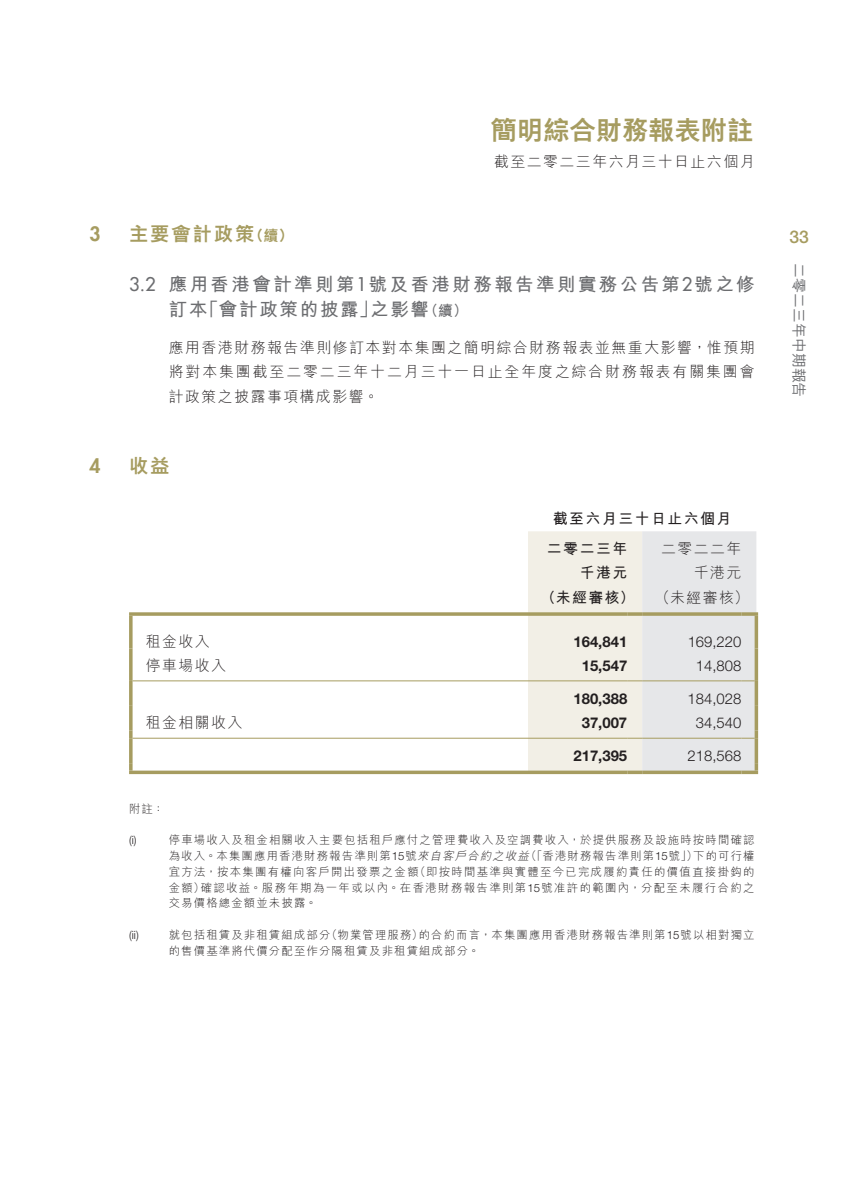
<style>
.page{position:relative;width:844px;height:1191px;background:#fff}
.page>*{position:absolute;margin:0;border:0;box-sizing:border-box;transform-origin:0 0}
.t1{font:800 26.25px "M Hei HK";color:#a69c60}
.t2{font:800 19.25px "M Hei HK";letter-spacing:.1em;color:#a69c60}
.t3{font:800 19.25px "Futura Std";color:#a69c60}
.t4{font:700 18.38px/24.5px "M Hei HK";letter-spacing:.135em;color:#6c6d70}
.t5{font:500 17.5px "Helvetica Neue LT Std";color:#a69c60}
.t6{font:300 14.88px/24.5px "M Hei HK";letter-spacing:.1em;color:#231f20;text-align:justify}
.t7{font:700 14.88px "Helvetica Neue LT Std";color:#231f20}
.t8{font:300 14.88px "Helvetica Neue LT Std";color:#231f20}
.t9{font:700 14.88px/29.4px "M Hei HK";letter-spacing:.1em;color:#231f20}
.t10{font:500 14.88px "M Hei HK";color:#6c6d70}
.t11{font:300 11.38px/15.8px "M Hei HK";letter-spacing:.1em;color:#231f20;text-align:justify}
.t12{font:300 11.38px "Helvetica Neue LT Std";color:#231f20}
.s1{font-size:14.88px}
.s2{font-family:"Futura Std";font-weight:500}
.s3{font-family:"Helvetica Neue LT Std"}
.s4{font-style:italic}
</style>
<div class="page">
<svg style="left:129px;top:612px;width:399px;height:4px;background:#b0a873"></svg>
<hr style="left:129px;top:616px;width:3px;height:32px;background:#a69c60">
<hr style="left:129px;top:648px;width:3px;height:25px;background:#a69c60">
<svg style="left:129px;top:673px;width:3px;height:8px"></svg>
<hr style="left:129px;top:681px;width:3px;height:25px;background:#a69c60">
<hr style="left:129px;top:706px;width:3px;height:24px;background:#a69c60">
<svg style="left:129px;top:730px;width:3px;height:8px"></svg>
<hr style="left:129px;top:738px;width:3px;height:25px;background:#a69c60">
<svg style="left:129px;top:763px;width:3px;height:7px"></svg>
<svg style="left:129px;top:770px;width:399px;height:4px;background:#b3aa77"></svg>
<hr style="left:528px;top:770px;width:99px;height:4px;background:#a69c60">
<hr style="left:627px;top:770px;width:15px;height:4px;background:#a69c60">
<hr style="left:642px;top:770px;width:99px;height:4px;background:#a69c60">
<hr style="left:741px;top:770px;width:17px;height:4px;background:#a69c60">
<hr style="left:132px;top:680px;width:396px;height:1px;background:#a69c60">
<hr style="left:132px;top:738px;width:396px;height:1px;background:#a69c60">
<svg style="left:528px;top:531px;width:230px;height:241px;background:#e9e8e3"></svg>
<svg style="left:528px;top:612px;width:99px;height:4px"></svg>
<svg style="left:627px;top:612px;width:15px;height:4px"></svg>
<h1 class="t1" style="left:490px;top:117px;width:264px">簡明綜合財務報表附註</h1>
<h3 class="t6" style="left:494px;top:149px;width:262px">截至二零二三年六月三十日止六個月</h3>
<h2 class="t3" style="left:89px;top:221px;width:13px">3</h2>
<h2 class="t2" style="left:129px;top:224px;width:166px">主要會計政策<span class="s1">（續）</span></h2>
<h3 class="t4" style="left:169px;top:271px;width:587px;text-indent:-40px"><span class="s2">3.2</span> 應用香港會計準則第<span class="s2">1</span>號及香港財務報告準則實務公告第<span class="s2">2</span>號之修訂本「會計政策的披露」之影響<span class="s1">（續）</span></h3>
<h3 class="t6" style="left:169px;top:335px;width:587px">應用香港財務報告準則修訂本對本集團之簡明綜合財務報表並無重大影響，惟預期將對本集團截至二零二三年十二月三十一日止全年度之綜合財務報表有關集團會計政策之披露事項構成影響。</h3>
<h2 class="t3" style="left:89px;top:454px;width:13px">4</h2>
<h2 class="t2" style="left:129px;top:456px;width:42px">收益</h2>
<h3 class="t9" style="left:546px;top:503px;width:186px;text-indent:6px">截至六月三十日止六個月二零二三年</h3>
<h3 class="t6" style="left:661px;top:536px;width:82px">二零二二年</h3>
<h3 class="t9" style="left:579px;top:557px;width:49px">千港元</h3>
<h3 class="t6" style="left:693px;top:560px;width:49px">千港元</h3>
<h3 class="t9" style="left:541px;top:581px;width:95px">（未經審核）</h3>
<h3 class="t6" style="left:655px;top:585px;width:95px">（未經審核）</h3>
<h3 class="t6" style="left:146px;top:628px;width:65px">租金收入</h3>
<h3 class="t7" style="left:573px;top:632px;width:55px">164,841</h3>
<h3 class="t8" style="left:687px;top:632px;width:55px">169,220</h3>
<h3 class="t6" style="left:146px;top:653px;width:82px">停車場收入</h3>
<h3 class="t7" style="left:581px;top:656px;width:47px">15,547</h3>
<h3 class="t8" style="left:695px;top:656px;width:47px">14,808</h3>
<h3 class="t7" style="left:573px;top:689px;width:55px">180,388</h3>
<h3 class="t8" style="left:687px;top:689px;width:55px">184,028</h3>
<h3 class="t6" style="left:146px;top:710px;width:98px">租金相關收入</h3>
<h3 class="t7" style="left:581px;top:714px;width:47px">37,007</h3>
<h3 class="t8" style="left:695px;top:714px;width:47px">34,540</h3>
<h3 class="t7" style="left:573px;top:746px;width:55px">217,395</h3>
<h3 class="t8" style="left:687px;top:747px;width:55px">218,568</h3>
<p class="t11" style="left:129px;top:800px;width:37px">附註：</p>
<p class="t12" style="left:129px;top:833px;width:9px">(i)</p>
<p class="t11" style="left:169px;top:832px;width:587px">停車場收入及租金相關收入主要包括租戶應付之管理費收入及空調費收入，於提供服務及設施時按時間確認為收入。本集團應用香港財務報告準則第<span class="s3">15</span>號<span class="s4">來自客戶合約之收益</span>（「香港財務報告準則第<span class="s3">15</span>號」）下的可行權宜方法，按本集團有權向客戶開出發票之金額（即按時間基準與實體至今已完成履約責任的價值直接掛鈎的金額）確認收益。服務年期為一年或以內。在香港財務報告準則第<span class="s3">15</span>號准許的範圍內，分配至未履行合約之交易價格總金額並未披露。</p>
<p class="t12" style="left:129px;top:928px;width:11px">(ii)</p>
<p class="t11" style="left:169px;top:926px;width:587px">就包括租賃及非租賃組成部分（物業管理服務）的合約而言，本集團應用香港財務報告準則第<span class="s3">15</span>號以相對獨立的售價基準將代價分配至作分隔租賃及非租賃組成部分。</p>
<h3 class="t5" style="left:789px;top:226px;width:21px">33</h3>
<h3 class="t10" style="left:809px;top:263px;width:135px;rotate:90deg">二零二三年中期報告</h3>
</div>
